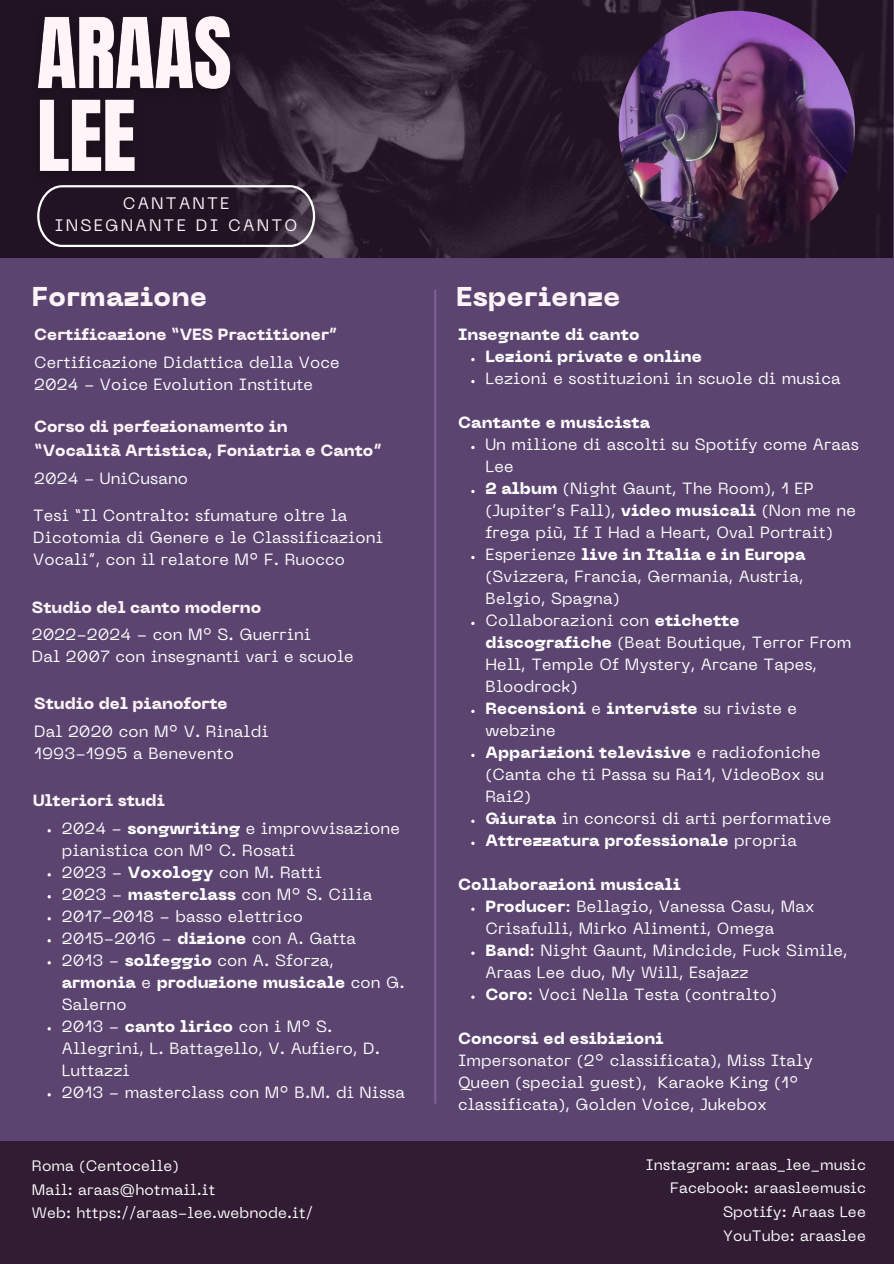
<style>
.page{position:relative;width:894px;height:1264px;background:#fff}
.page>*{position:absolute;margin:0;border:0;box-sizing:border-box;transform-origin:0 0}
.t1{font:800 27px "PP Neue Machina";letter-spacing:.01em;color:#fdf5f8}
.t2{font:16.5px "PP Neue Machina";letter-spacing:.13em;color:#fdf5f8}
.t3{font:16.05px/22px "PP Neue Machina";letter-spacing:.005em;color:#fff}
.t4{font:800 16.05px/22px "PP Neue Machina";letter-spacing:.005em;color:#fff}
.t5{font:800 16.05px/23.1px "PP Neue Machina";color:#fdf5f8}
.t6{font:15px "PP Neue Machina";letter-spacing:.005em;color:#fff}
.s1{font-weight:800}
.s2{font-weight:400}
</style>
<div class="page">
<img style="left:0;top:0;width:893px;height:258px">
<div style="left:0;top:258px;width:893px;height:883px;background:#5c4470"></div>
<svg style="left:37px;top:185px;width:278px;height:62px"></svg>
<img style="left:618px;top:11px;width:236px;height:236px;border-radius:50%">
<div style="left:0;top:1141px;width:893px;height:122px;background:#311c34"></div>
<img style="left:18px;top:0;width:233px;height:199px">
<hr style="left:434px;top:290px;width:2px;height:813px;background:#7c5e94">
<h3 class="t2" style="left:123px;top:197px;width:108px">CANTANTE</h3>
<p class="t2" style="left:55px;top:219px;width:244px">INSEGNANTE DI CANTO</p>
<p class="t1" style="left:32px;top:286px;width:176px">Formazione</p>
<h2 class="t5" style="left:34px;top:324px;width:305px">Certificazione “VES Practitioner”</h2>
<h4 class="t3" style="left:34px;top:352px;width:307px">Certificazione Didattica della Voce</h4>
<p class="t3" style="left:34px;top:374px;width:280px">2024 - Voice Evolution Institute</p>
<p class="t5" style="left:34px;top:417px;width:349px">Corso di perfezionamento in<br>“Vocalità Artistica, Foniatria e Canto”</p>
<p class="t3" style="left:34px;top:468px;width:155px">2024 - UniCusano</p>
<p class="t3" style="left:33px;top:506px;width:351px">Tesi “Il Contralto: sfumature oltre la<br>Dicotomia di Genere e le Classificazioni<br>Vocali”, con il relatore M° F. Ruocco</p>
<p class="t5" style="left:32px;top:597px;width:231px">Studio del canto moderno</p>
<h4 class="t3" style="left:32px;top:625px;width:280px">2022-2024 - con M° S. Guerrini</h4>
<p class="t3" style="left:32px;top:647px;width:323px">Dal 2007 con insegnanti vari e scuole</p>
<p class="t5" style="left:34px;top:693px;width:195px">Studio del pianoforte</p>
<p class="t3" style="left:34px;top:721px;width:236px">Dal 2020 con M° V. Rinaldi</p>
<p class="t3" style="left:34px;top:743px;width:201px">1993-1995 a Benevento</p>
<p class="t5" style="left:33px;top:790px;width:133px">Ulteriori studi</p>
<p class="t3" style="left:62px;top:818px;width:339px">2024 - <span class="s1">songwriting</span> e improvvisazione pianistica con M° C. Rosati</p>
<p class="t3" style="left:62px;top:862px;width:261px">2023 - <span class="s1">Voxology</span> con M. Ratti</p>
<p class="t3" style="left:62px;top:884px;width:312px">2023 - <span class="s1">masterclass</span> con M° S. Cilia</p>
<h4 class="t3" style="left:62px;top:906px;width:242px">2017-2018 - basso elettrico</h4>
<p class="t3" style="left:62px;top:928px;width:296px">2015-2016 - <span class="s1">dizione</span> con A. Gatta</p>
<p class="t4" style="left:62px;top:950px;width:344px"><span class="s2">2013 -</span> solfeggio <span class="s2">con A. Sforza, </span>armonia <span class="s2">e</span> produzione musicale <span class="s2">con G.<br>Salerno</span></p>
<p class="t3" style="left:62px;top:1016px;width:320px">2013 - <span class="s1">canto lirico</span> con i M° S.<br>Allegrini, L. Battagello, V. Aufiero, D.<br>Luttazzi</p>
<p class="t3" style="left:62px;top:1082px;width:344px">2013 - masterclass con M° B.M. di Nissa</p>
<p class="t6" style="left:32px;top:1160px;width:148px">Roma (Centocelle)</p>
<p class="t6" style="left:32px;top:1183px;width:185px">Mail: araas@hotmail.it</p>
<p class="t6" style="left:32px;top:1207px;width:282px">Web: https://araas-lee.webnode.it/</p>
<p class="t1" style="left:456px;top:286px;width:166px">Esperienze</p>
<h2 class="t4" style="left:458px;top:325px;width:183px">Insegnante di canto</h2>
<h4 class="t4" style="left:485px;top:347px;width:218px">Lezioni private e online</h4>
<p class="t3" style="left:485px;top:369px;width:356px">Lezioni e sostituzioni in scuole di musica</p>
<p class="t4" style="left:458px;top:413px;width:193px">Cantante e musicista</p>
<h4 class="t3" style="left:485px;top:435px;width:374px">Un milione di ascolti su Spotify come Araas<br>Lee</h4>
<p class="t3" style="left:485px;top:479px;width:372px"><span class="s1">2 album</span> (Night Gaunt, The Room), 1 EP (Jupiter’s Fall), <span class="s1">video musicali</span> (Non me ne frega più, If I Had a Heart, Oval Portrait)</p>
<p class="t3" style="left:485px;top:545px;width:321px">Esperienze <span class="s1">live in Italia e in Europa </span>(Svizzera, Francia, Germania, Austria,<br>Belgio, Spagna)</p>
<h4 class="t3" style="left:485px;top:611px;width:367px">Collaborazioni con <span class="s1">etichette discografiche</span> (Beat Boutique, Terror From<br>Hell, Temple Of Mystery, Arcane Tapes,<br>Bloodrock)</h4>
<p class="t4" style="left:485px;top:699px;width:313px">Recensioni <span class="s2">e</span> interviste <span class="s2">su riviste e webzine</span></p>
<p class="t3" style="left:485px;top:743px;width:340px"><span class="s1">Apparizioni televisive</span> e radiofoniche (Canta che ti Passa su Rai1, VideoBox su<br>Rai2)</p>
<h4 class="t3" style="left:485px;top:809px;width:347px"><span class="s1">Giurata</span> in concorsi di arti performative</h4>
<p class="t4" style="left:485px;top:831px;width:313px">Attrezzatura professionale <span class="s2">propria</span></p>
<p class="t4" style="left:458px;top:875px;width:224px">Collaborazioni musicali</p>
<h4 class="t3" style="left:485px;top:896px;width:330px"><span class="s1">Producer</span>: Bellagio, Vanessa Casu, Max<br>Crisafulli, Mirko Alimenti, Omega</h4>
<p class="t3" style="left:485px;top:940px;width:363px"><span class="s1">Band</span>: Night Gaunt, Mindcide, Fuck Simile,<br>Araas Lee duo, My Will, Esajazz</p>
<p class="t3" style="left:485px;top:984px;width:293px"><span class="s1">Coro</span>: Voci Nella Testa (contralto)</p>
<p class="t4" style="left:458px;top:1028px;width:207px">Concorsi ed esibizioni</p>
<p class="t3" style="left:458px;top:1050px;width:356px">Impersonator (2° classificata), Miss Italy<br>Queen (special guest), Karaoke King (1° classificata), Golden Voice, Jukebox</p>
<p class="t6" style="left:645px;top:1158px;width:221px">Instagram: araas_lee_music</p>
<p class="t6" style="left:670px;top:1182px;width:197px">Facebook: araasleemusic</p>
<p class="t6" style="left:722px;top:1205px;width:144px">Spotify: Araas Lee</p>
<p class="t6" style="left:723px;top:1229px;width:144px">YouTube: araaslee</p>
</div>
